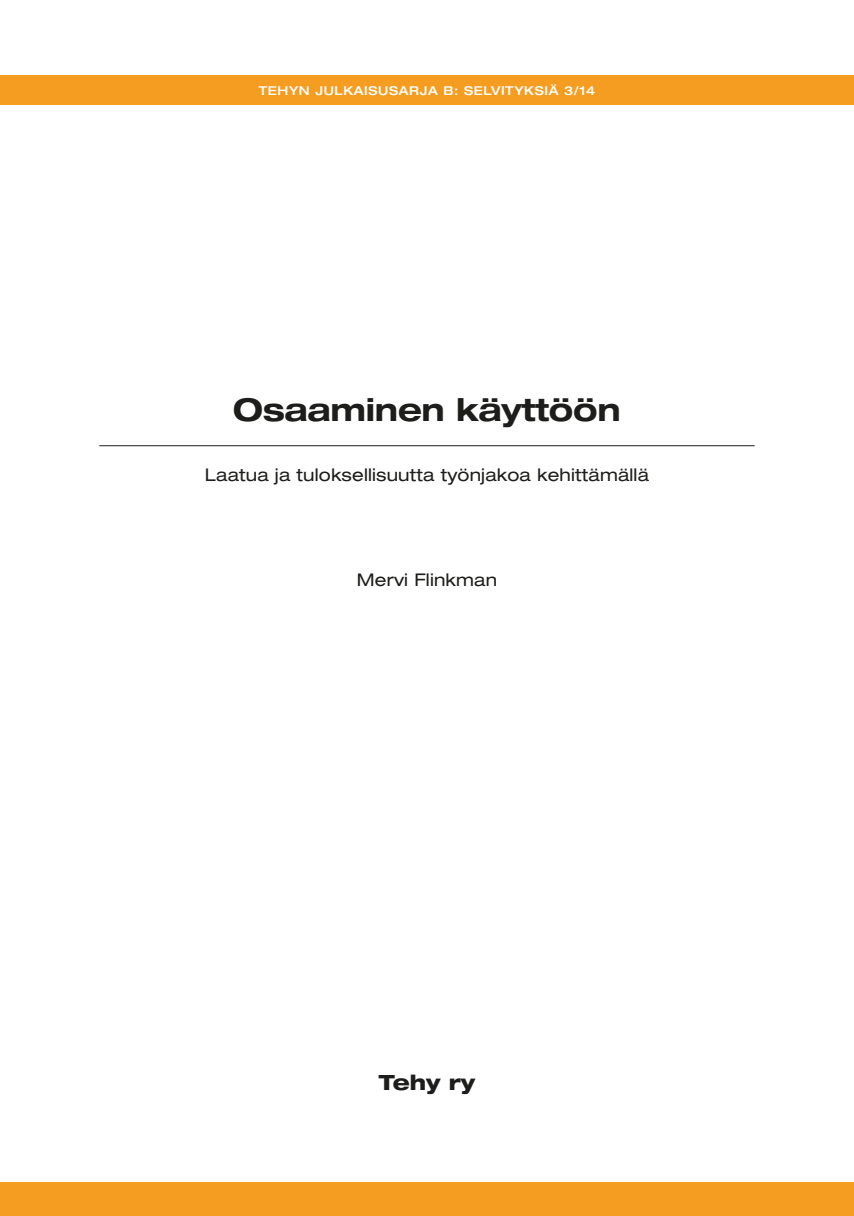
<style>
.page{position:relative;width:854px;height:1216px;background:#fff}
.page>*{position:absolute;margin:0;border:0;box-sizing:border-box;transform-origin:0 0}
.t1{font:700 expanded 31.5px "Helvetica Neue LT Std";letter-spacing:-.01em;color:#1d1d1b}
.t2{font:800 expanded 21px "Helvetica Neue LT Std";color:#1d1d1b}
.t3{font:expanded 17.5px "Helvetica Neue LT Std";letter-spacing:.01em;color:#1d1d1b}
.t4{font:500 expanded 12.25px "Helvetica Neue LT Std";letter-spacing:.05em;color:#fff}
</style>
<div class="page">
<div style="left:0;top:75px;width:853px;height:30px;background:#f59d21"></div>
<div style="left:0;top:1182px;width:853px;height:33px;background:#f59d21"></div>
<hr style="left:99px;top:445px;width:655px;height:1px;background:#1d1d1b">
<p class="t4" style="left:259px;top:83px;width:338px">TEHYN JULKAISUSARJA B: SELVITYKSIÄ 3/14</p>
<h1 class="t1" style="left:233px;top:389px;width:389px">Osaaminen käyttöön</h1>
<p class="t3" style="left:205px;top:464px;width:445px">Laatua ja tuloksellisuutta työnjakoa kehittämällä</p>
<p class="t3" style="left:357px;top:569px;width:142px">Mervi Flinkman</p>
<p class="t2" style="left:378px;top:1068px;width:98px">Tehy ry</p>
</div>
